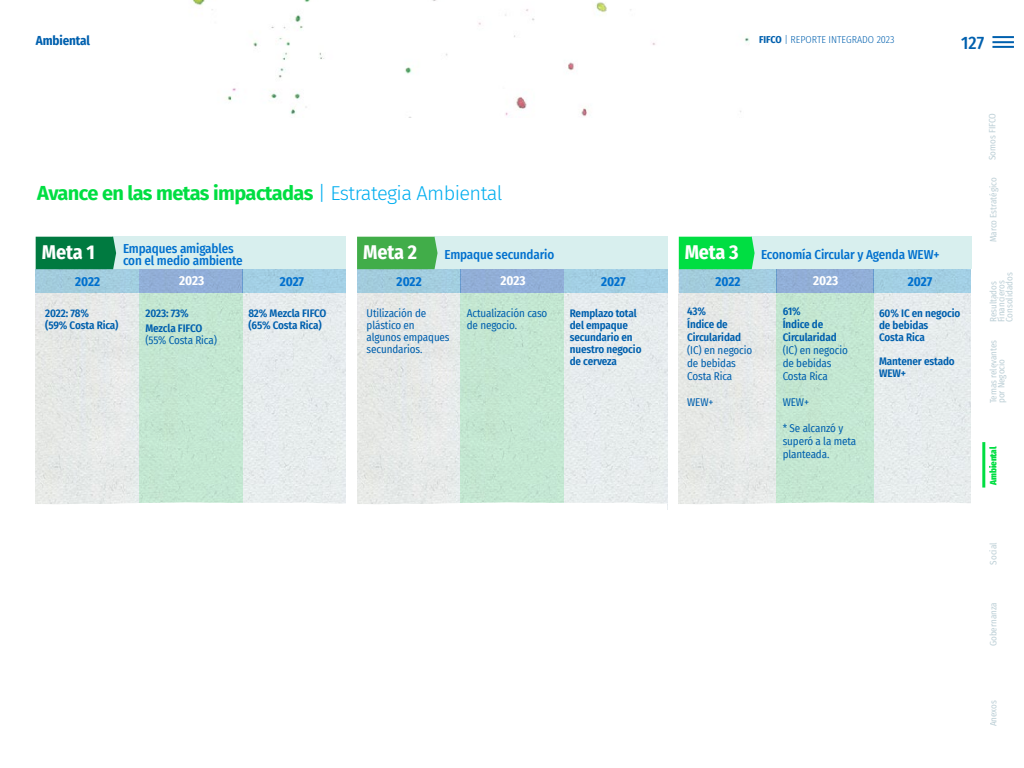
<style>
.page{position:relative;width:1024px;height:768px;background:#fff}
.page>*{position:absolute;margin:0;border:0;box-sizing:border-box;transform-origin:0 0}
.t1{font:700 20px "Fira Sans";letter-spacing:-.03em;color:#00de42}
.t2{font:700 20px "Fira Sans Condensed";letter-spacing:-.01em;color:#fff}
.t3{font:500 18px "Fira Sans Condensed";color:#0060ae}
.t4{font:500 13px/12px "Fira Sans Condensed";letter-spacing:-.01em;color:#0070ce}
.t5{font:700 13px "Fira Sans Condensed";letter-spacing:-.005em;color:#0070ce}
.t6{font:700 13px "Fira Sans Condensed";color:#fff}
.t7{font:700 13px "Fira Sans Condensed";letter-spacing:-.01em;color:#0060ae}
.t8{font:600 11px/12px "Fira Sans Condensed";letter-spacing:-.01em;color:#0060ae}
.t9{font:11px/13px "Fira Sans Condensed";letter-spacing:-.01em;color:#0060ae}
.t10{font:300 10px "Fira Sans Condensed";color:#0060ae}
.t11{font:9px/8px "Fira Sans Condensed";color:#bccfd6}
.t12{font:900 9px "Fira Sans Condensed";color:#00de42}
.s1{font-weight:700}
.s2{font-weight:300;color:#00aeef}
.s3{font-weight:700;font-size:20px;color:#fff}
</style>
<div class="page">
<hr style="left:992px;top:36px;width:22px;height:2px;background:#0060ae">
<hr style="left:992px;top:41px;width:22px;height:2px;background:#0060ae">
<hr style="left:992px;top:46px;width:22px;height:2px;background:#0060ae">
<hr style="left:982px;top:442px;width:3px;height:46px;background:#00de42">
<img style="left:36px;top:293px;width:310px;height:210px">
<div style="left:36px;top:269px;width:103px;height:24px;background:#a3ccdd"></div>
<div style="left:139px;top:269px;width:104px;height:24px;background:#92afd7"></div>
<div style="left:243px;top:269px;width:103px;height:24px;background:#a3cfe4"></div>
<div style="left:139px;top:293px;width:104px;height:217px;background:#c3e7d2"></div>
<div style="left:112px;top:237px;width:234px;height:32px;background:#d8efee"></div>
<div style="left:36px;top:237px;width:80px;height:32px;background:#007a40"></div>
<svg style="left:35px;top:502px;width:310px;height:8px"></svg>
<img style="left:357px;top:293px;width:310px;height:209px">
<div style="left:357px;top:269px;width:104px;height:24px;background:#a3ccdd"></div>
<div style="left:461px;top:269px;width:103px;height:24px;background:#92afd7"></div>
<div style="left:564px;top:269px;width:104px;height:24px;background:#a3cfe4"></div>
<div style="left:461px;top:293px;width:103px;height:217px;background:#c3e7d2"></div>
<div style="left:434px;top:237px;width:234px;height:32px;background:#d8efee"></div>
<div style="left:357px;top:237px;width:81px;height:32px;background:#41ad49"></div>
<svg style="left:357px;top:502px;width:310px;height:8px"></svg>
<img style="left:679px;top:293px;width:292px;height:209px">
<div style="left:679px;top:269px;width:97px;height:24px;background:#a3ccdd"></div>
<div style="left:776px;top:269px;width:98px;height:24px;background:#92afd7"></div>
<div style="left:874px;top:269px;width:97px;height:24px;background:#a3cfe3"></div>
<div style="left:776px;top:293px;width:98px;height:217px;background:#c3e7d2"></div>
<div style="left:751px;top:237px;width:220px;height:32px;background:#d8efee"></div>
<div style="left:679px;top:237px;width:76px;height:32px;background:#00de42"></div>
<svg style="left:678px;top:502px;width:293px;height:8px"></svg>
<img style="left:192px;top:0;width:557px;height:117px">
<p class="t7" style="left:36px;top:29px;width:56px">Ambiental</p>
<p class="t10" style="left:759px;top:33px;width:137px"><span class="s1">FIFCO</span> | REPORTE INTEGRADO 2023</p>
<h2 class="t3" style="left:961px;top:28px;width:24px">127</h2>
<p class="t11" style="left:988px;top:160px;width:48px;rotate:-90deg">Somos FIFCO</p>
<h1 class="t1" style="left:37px;top:176px;width:467px">Avance en las metas impactadas <span class="s2">| Estrategia Ambiental</span></h1>
<h1 class="t2" style="left:42px;top:236px;width:54px">Meta 1</h1>
<p class="t4" style="left:123px;top:242px;width:121px">Empaques amigables con el medio ambiente</p>
<h1 class="t2" style="left:363px;top:236px;width:55px">Meta 2</h1>
<p class="t4" style="left:444px;top:248px;width:112px">Empaque secundario</p>
<p class="t4" style="left:685px;top:248px;width:256px"><span class="s3">Meta 3</span> Economía Circular y Agenda WEW+</p>
<p class="t11" style="left:989px;top:242px;width:66px;rotate:-90deg">Marco Estratégico</p>
<p class="t5" style="left:75px;top:271px;width:27px">2022</p>
<p class="t6" style="left:179px;top:270px;width:27px">2023</p>
<p class="t5" style="left:280px;top:271px;width:26px">2027</p>
<p class="t8" style="left:45px;top:307px;width:75px">2022: 78%<br>(59% Costa Rica)</p>
<p class="t8" style="left:145px;top:305px;width:58px;line-height:15px">2023: 73%<br>Mezcla FIFCO</p>
<p class="t9" style="left:145px;top:334px;width:73px">(55% Costa Rica)</p>
<p class="t8" style="left:248px;top:307px;width:80px">82% Mezcla FIFCO (65% Costa Rica)</p>
<p class="t5" style="left:397px;top:271px;width:27px">2022</p>
<p class="t6" style="left:500px;top:270px;width:27px">2023</p>
<p class="t5" style="left:601px;top:271px;width:26px">2027</p>
<p class="t9" style="left:367px;top:307px;width:85px;line-height:12px">Utilización de plástico en algunos empaques secundarios.</p>
<p class="t9" style="left:467px;top:307px;width:82px;line-height:12px">Actualización caso de negocio.</p>
<p class="t8" style="left:570px;top:307px;width:73px">Remplazo total del empaque secundario en nuestro negocio de cerveza</p>
<p class="t5" style="left:715px;top:271px;width:27px">2022</p>
<p class="t6" style="left:813px;top:270px;width:27px">2023</p>
<p class="t5" style="left:908px;top:271px;width:26px">2027</p>
<p class="t8" style="left:879px;top:307px;width:83px">60% IC en negocio de bebidas<br>Costa Rica</p>
<p class="t8" style="left:879px;top:355px;width:77px">Mantener estado<br>WEW+</p>
<p class="t8" style="left:783px;top:304px;width:56px;line-height:13px">61%<br>Índice de<br>Circularidad</p>
<p class="t9" style="left:783px;top:344px;width:67px">(IC) en negocio de bebidas<br>Costa Rica</p>
<p class="t9" style="left:783px;top:396px;width:28px">WEW+</p>
<p class="t9" style="left:783px;top:422px;width:75px">* Se alcanzó y superó a la meta planteada.</p>
<p class="t8" style="left:687px;top:304px;width:56px;line-height:13px">43%<br>Índice de<br>Circularidad</p>
<p class="t9" style="left:687px;top:344px;width:67px">(IC) en negocio de bebidas<br>Costa Rica</p>
<p class="t9" style="left:687px;top:396px;width:28px">WEW+</p>
<p class="t11" style="left:989px;top:322px;width:51px;rotate:-90deg">Resultados<br>Financieros<br>Consolidados</p>
<p class="t11" style="left:989px;top:403px;width:65px;rotate:-90deg">Temas relevantes por Negocio</p>
<p class="t12" style="left:985px;top:485px;width:40px;rotate:-90deg">Ambiental</p>
<p class="t11" style="left:989px;top:565px;width:24px;rotate:-90deg">Social</p>
<p class="t11" style="left:989px;top:646px;width:46px;rotate:-90deg">Gobernanza</p>
<p class="t11" style="left:989px;top:726px;width:28px;rotate:-90deg">Anexos</p>
</div>
